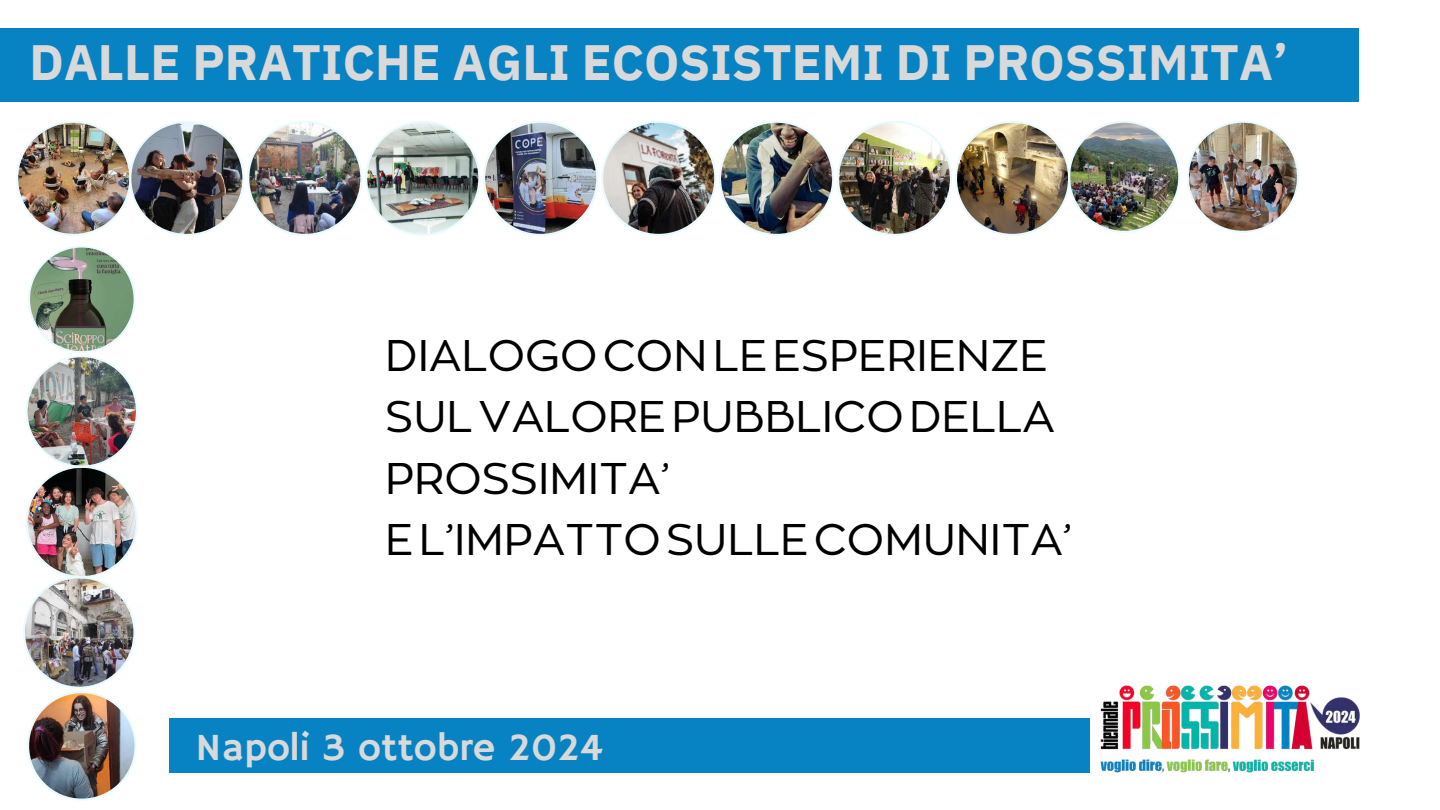
<style>
.page{position:relative;width:1440px;height:810px;background:#fff}
.page>*{position:absolute;margin:0;border:0;box-sizing:border-box;transform-origin:0 0}
.t1{font:700 49.5px "IBM Plex Sans";color:#d9d9d9}
.t2{font:44px/61.5px "RTL Corporative Regular";color:#000}
.t3{font:39.2px "Hammersmith One";color:#d9d9d9}
</style>
<div class="page">
<div style="left:0;top:28px;width:1359px;height:73px;background:#0783c3"></div>
<div style="left:170px;top:719px;width:920px;height:54px;background:#0783c3"></div>
<img style="left:1100px;top:686px;width:259px;height:86px">
<img style="left:16px;top:121px;width:1164px;height:115px">
<img style="left:1187px;top:121px;width:112px;height:112px">
<img style="left:23px;top:246px;width:115px;height:555px">
<p class="t1" style="left:29px;top:29px;width:1260px">DALLE PRATICHE AGLI ECOSISTEMI DI PROSSIMITA’</p>
<p class="t2" style="left:385px;top:321px;width:688px">DIALOGOCONLEESPERIENZE<br>SULVALOREPUBBLICODELLA<br>PROSSIMITA’<br>EL’IMPATTOSULLECOMUNITA’</p>
<p class="t3" style="left:195px;top:724px;width:409px">Napoli 3 ottobre 2024</p>
</div>
